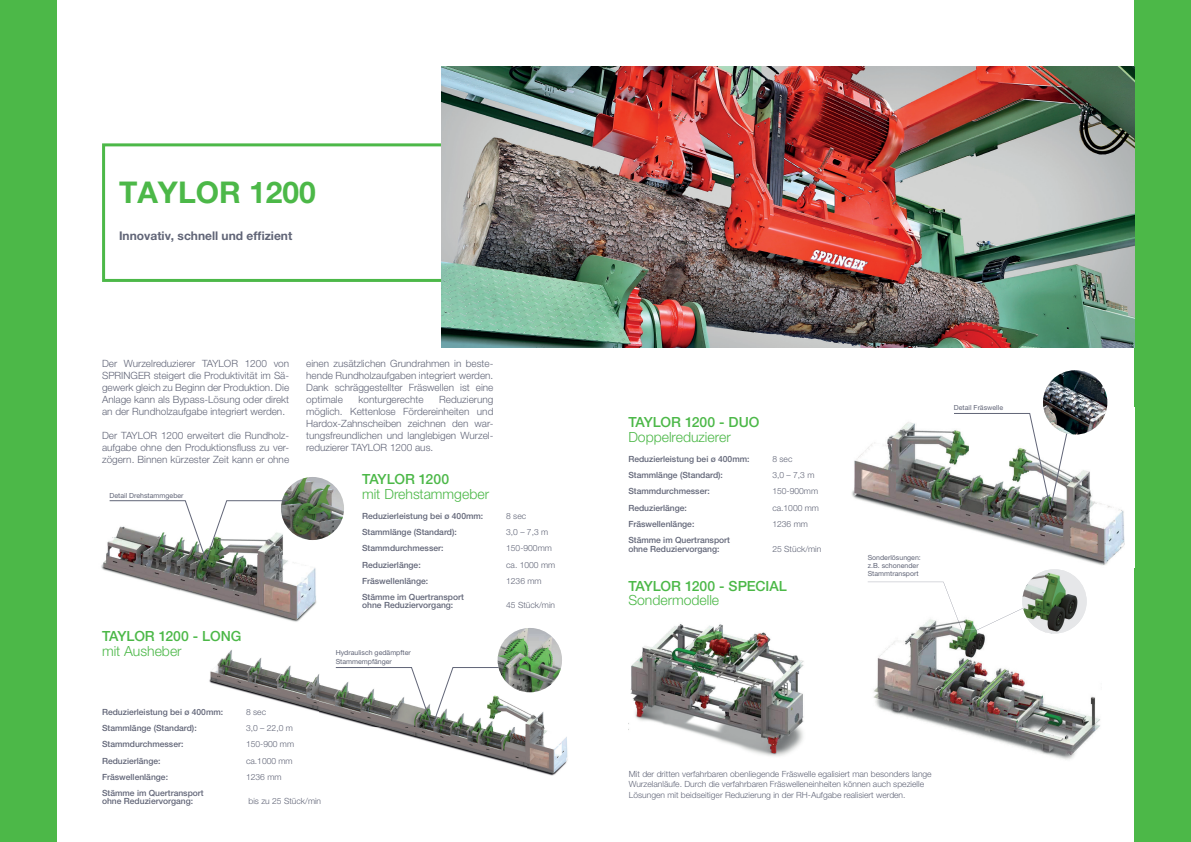
<style>
.page{position:relative;width:1191px;height:842px;background:#fff}
.page>*{position:absolute;margin:0;border:0;box-sizing:border-box;transform-origin:0 0}
.t1{font:700 30px "Helvetica Neue LT Pro";color:#4cb848}
.t2{font:500 14px "Helvetica Neue LT Std";color:#4cb848}
.t3{font:300 14px "Helvetica Neue LT Std";color:#4cb848}
.t4{font:700 12px "Helvetica Neue LT Pro";color:#616577}
.t5{font:300 10px/12px "Helvetica Neue LT Pro";color:#616577;text-align:justify}
.t6{font:500 8.5px/8px "Helvetica Neue LT Pro";color:#616577}
.t7{font:300 8.5px/10.2px "Helvetica Neue LT Pro";color:#616577}
.t8{font:7px/8.4px "Helvetica Neue LT Pro";color:#616577}
</style>
<div class="page">
<div style="left:0;top:0;width:57px;height:842px;background:#4cb848"></div>
<div style="left:1134px;top:0;width:57px;height:842px;background:#4cb848"></div>
<div style="left:102px;top:143px;width:697px;height:139px;border:3px solid #4cb848"></div>
<img style="left:442px;top:67px;width:692px;height:281px">
<img style="left:628px;top:624px;width:176px;height:133px">
<img style="left:873px;top:601px;width:227px;height:159px">
<img style="left:852px;top:409px;width:273px;height:157px">
<img style="left:953px;top:413px;width:118px;height:97px">
<img style="left:1043px;top:370px;width:64px;height:65px;border-radius:32px">
<svg style="left:868px;top:582px;width:161px;height:54px"></svg>
<svg style="left:1022px;top:569px;width:64px;height:64px;background:#a7b8a6"></svg>
<img style="left:1022px;top:601px;width:64px;height:32px">
<img style="left:101px;top:477px;width:227px;height:114px">
<img style="left:281px;top:477px;width:63px;height:63px;border-radius:32px">
<img style="left:319px;top:628px;width:249px;height:148px">
<img style="left:209px;top:650px;width:110px;height:62px">
<img style="left:180px;top:556px;width:148px;height:92px">
<svg style="left:109px;top:500px;width:178px;height:61px"></svg>
<svg style="left:335px;top:667px;width:178px;height:61px"></svg>
<img style="left:497px;top:628px;width:65px;height:64px;border-radius:32px">
<h1 class="t1" style="left:119px;top:174px;width:198px">TAYLOR 1200</h1>
<p class="t4" style="left:119px;top:228px;width:175px">Innovativ, schnell und effizient</p>
<p class="t5" style="left:102px;top:357px;width:189px">Der Wurzelreduzierer TAYLOR 1200 von SPRINGER steigert die Produktivität im Sä&shy;gewerk gleich zu Beginn der Produktion. Die Anlage kann als Bypass-Lösung oder direkt an der Rundholzaufgabe integriert werden.</p>
<p class="t5" style="left:102px;top:429px;width:189px">Der TAYLOR 1200 erweitert die Rundholz&shy;aufgabe ohne den Produktionsfluss zu ver&shy;zögern. Binnen kürzester Zeit kann er ohne</p>
<p class="t8" style="left:109px;top:491px;width:76px">Detail Drehstammgeber</p>
<h2 class="t2" style="left:102px;top:628px;width:141px">TAYLOR 1200 - LONG</h2>
<h2 class="t3" style="left:102px;top:642px;width:81px">mit Ausheber</h2>
<p class="t5" style="left:306px;top:357px;width:189px">einen zusätzlichen Grundrahmen in beste&shy;hende Rundholzaufgaben integriert werden.<br>Dank schräggestellter Fräswellen ist eine optimale</p>
<p class="t5" style="left:306px;top:393px;width:189px;text-indent:133px">Reduzierung möglich. Kettenlose Fördereinheiten und Hardox-Zahnscheiben zeichnen den war&shy;tungsfreundlichen und langlebigen Wurzel&shy;reduzierer TAYLOR 1200 aus.</p>
<p class="t5" style="left:358px;top:393px;width:67px">konturgerechte</p>
<h2 class="t2" style="left:362px;top:471px;width:89px">TAYLOR 1200</h2>
<h2 class="t3" style="left:362px;top:485px;width:128px">mit Drehstammgeber</h2>
<p class="t6" style="left:362px;top:512px;width:123px">Reduzierleistung bei ø 400mm:</p>
<p class="t7" style="left:506px;top:511px;width:22px">8 sec</p>
<p class="t6" style="left:362px;top:528px;width:96px">Stammlänge (Standard):</p>
<p class="t7" style="left:506px;top:527px;width:44px">3,0 – 7,3 m</p>
<p class="t6" style="left:362px;top:544px;width:83px">Stammdurchmesser:</p>
<p class="t7" style="left:506px;top:543px;width:47px">150-900mm</p>
<p class="t6" style="left:362px;top:560px;width:60px">Reduzierlänge:</p>
<p class="t7" style="left:506px;top:559px;width:50px">ca. 1000 mm</p>
<p class="t6" style="left:362px;top:577px;width:67px">Fräswellenlänge:</p>
<p class="t7" style="left:506px;top:576px;width:37px">1236 mm</p>
<p class="t6" style="left:362px;top:593px;width:103px">Stämme im Quertransport ohne Reduziervorgang:</p>
<p class="t7" style="left:506px;top:600px;width:50px">45 Stück/min</p>
<p class="t8" style="left:336px;top:649px;width:77px">Hydraulisch gedämpfter<br>Stammempfänger</p>
<p class="t6" style="left:102px;top:708px;width:123px">Reduzierleistung bei ø 400mm:</p>
<p class="t7" style="left:246px;top:706px;width:22px">8 sec</p>
<p class="t6" style="left:102px;top:724px;width:96px">Stammlänge (Standard):</p>
<p class="t7" style="left:246px;top:723px;width:48px">3,0 – 22,0 m</p>
<p class="t6" style="left:102px;top:740px;width:83px">Stammdurchmesser:</p>
<p class="t7" style="left:246px;top:739px;width:50px">150-900 mm</p>
<p class="t6" style="left:102px;top:756px;width:60px">Reduzierlänge:</p>
<p class="t7" style="left:246px;top:755px;width:48px">ca.1000 mm</p>
<p class="t6" style="left:102px;top:773px;width:67px">Fräswellenlänge:</p>
<p class="t7" style="left:246px;top:771px;width:37px">1236 mm</p>
<p class="t6" style="left:102px;top:789px;width:103px">Stämme im Quertransport ohne Reduziervorgang:</p>
<p class="t7" style="left:248px;top:796px;width:74px">bis zu 25 Stück/min</p>
<h2 class="t2" style="left:628px;top:414px;width:133px">TAYLOR 1200 - DUO</h2>
<h2 class="t3" style="left:628px;top:428px;width:104px">Doppelreduzierer</h2>
<p class="t6" style="left:628px;top:455px;width:123px">Reduzierleistung bei ø 400mm:</p>
<p class="t7" style="left:772px;top:454px;width:22px">8 sec</p>
<p class="t6" style="left:628px;top:471px;width:96px">Stammlänge (Standard):</p>
<p class="t7" style="left:772px;top:470px;width:44px">3,0 – 7,3 m</p>
<p class="t6" style="left:628px;top:487px;width:83px">Stammdurchmesser:</p>
<p class="t7" style="left:772px;top:486px;width:47px">150-900mm</p>
<p class="t6" style="left:628px;top:504px;width:60px">Reduzierlänge:</p>
<p class="t7" style="left:772px;top:502px;width:48px">ca.1000 mm</p>
<p class="t6" style="left:628px;top:520px;width:67px">Fräswellenlänge:</p>
<p class="t7" style="left:772px;top:519px;width:37px">1236 mm</p>
<p class="t6" style="left:628px;top:536px;width:103px;line-height:9px">Stämme im Quertransport ohne Reduziervorgang:</p>
<p class="t7" style="left:772px;top:544px;width:50px">25 Stück/min</p>
<h2 class="t2" style="left:628px;top:577px;width:160px">TAYLOR 1200 - SPECIAL</h2>
<h2 class="t3" style="left:628px;top:591px;width:92px">Sondermodelle</h2>
<p class="t8" style="left:954px;top:404px;width:51px">Detail Fräswelle</p>
<p class="t8" style="left:867px;top:553px;width:55px">Sonderlösungen: z.B. schonender<br>Stammtransport</p>
<p class="t7" style="left:629px;top:769px;width:304px">Mit der dritten verfahrbaren obenliegende Fräswelle egalisiert man besonders lange<br>Wurzelanläufe. Durch die verfahrbaren Fräswelleneinheiten können auch spezielle<br>Lösungen mit beidseitiger Reduzierung in der RH-Aufgabe realisiert werden.</p>
</div>
